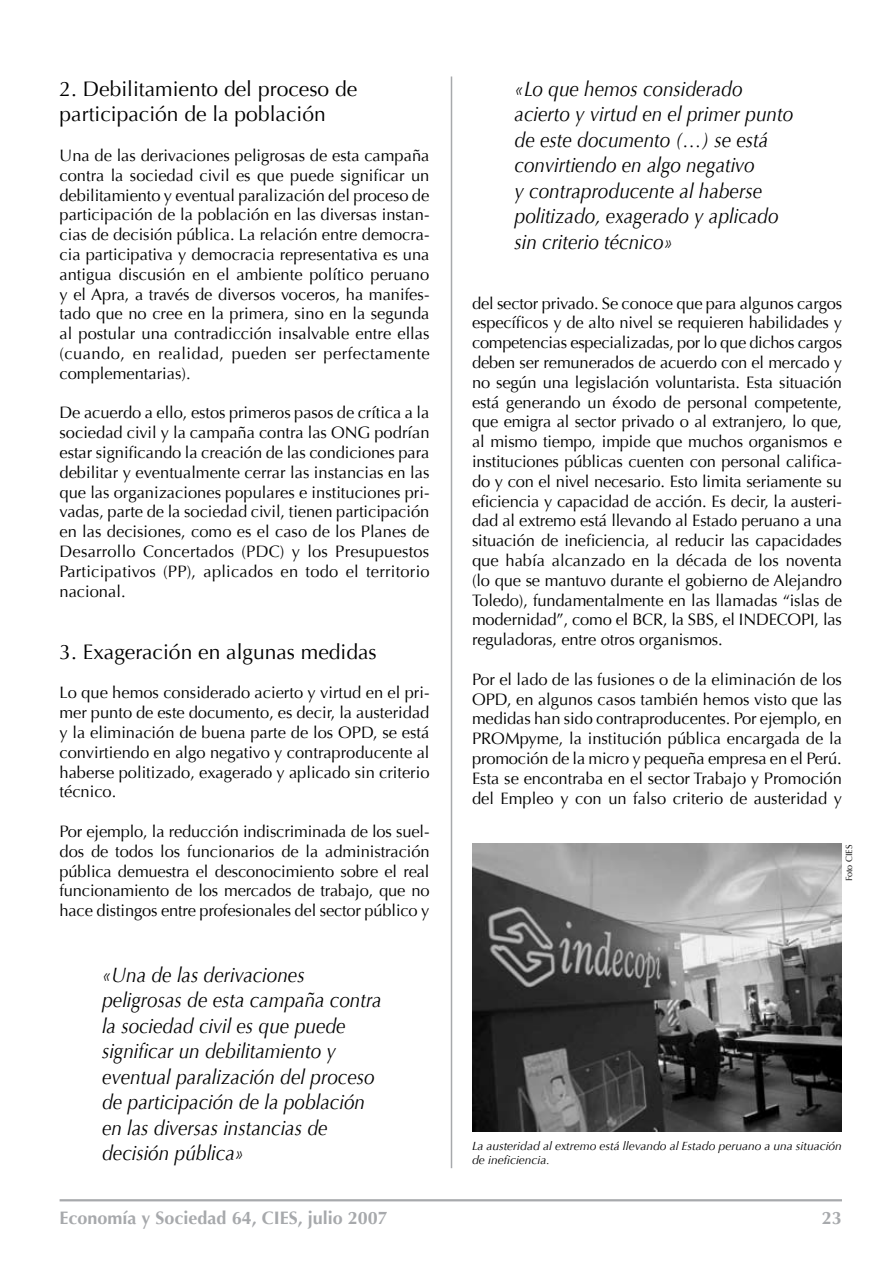
<style>
.page{position:relative;width:893px;height:1263px;background:#fff}
.page>*{position:absolute;margin:0;border:0;box-sizing:border-box;transform-origin:0 0}
.t1{font:italic 21px/25.5px "Optima";color:#000;scale:.9 1}
.t2{font:21px/25.5px "Optima";color:#000}
.t3{font:700 18px "Optima";color:#a7a9ac}
.t4{font:16.5px/19.8px "Optima";color:#000;text-align:justify}
.t5{font:italic 12px/14.4px "Optima";color:#000}
.t6{font:9px "Optima";color:#000}
</style>
<div class="page">
<hr style="left:60px;top:1199px;width:782px;height:2px;background:#a7a9ac">
<hr style="left:451px;top:76px;width:1px;height:1092px;background:#a7a9ac">
<img style="left:472px;top:843px;width:370px;height:288px">
<p class="t2" style="left:60px;top:76px;width:299px">2. Debilitamiento del proceso de participación de la población</p>
<p class="t4" style="left:60px;top:146px;width:372px">Una de las derivaciones peligrosas de esta campaña contra la sociedad civil es que puede significar un debilitamiento y eventual paralización del proceso de participación de la población en las diversas instan&shy;cias de decisión pública. La relación entre democra&shy;cia participativa y democracia representativa es una antigua discusión en el ambiente político peruano y el Apra, a través de diversos voceros, ha manifes&shy;tado que no cree en la primera, sino en la segunda al postular una contradicción insalvable entre ellas (cuando, en realidad, pueden ser perfectamente complementarias).</p>
<p class="t4" style="left:60px;top:403px;width:372px">De acuerdo a ello, estos primeros pasos de crítica a la sociedad civil y la campaña contra las ONG podrían estar significando la creación de las condiciones para debilitar y eventualmente cerrar las instancias en las que las organizaciones populares e instituciones pri&shy;vadas, parte de la sociedad civil, tienen participación en las decisiones, como es el caso de los Planes de Desarrollo Concertados (PDC) y los Presupuestos Participativos (PP), aplicados en todo el territorio nacional.</p>
<p class="t2" style="left:60px;top:639px;width:319px">3. Exageración en algunas medidas</p>
<p class="t4" style="left:60px;top:683px;width:371px">Lo que hemos considerado acierto y virtud en el pri&shy;mer punto de este documento, es decir, la austeridad y la eliminación de buena parte de los OPD, se está convirtiendo en algo negativo y contraproducente al haberse politizado, exagerado y aplicado sin criterio técnico.</p>
<p class="t4" style="left:60px;top:822px;width:372px">Por ejemplo, la reducción indiscriminada de los suel&shy;dos de todos los funcionarios de la administración pública demuestra el desconocimiento sobre el real funcionamiento de los mercados de trabajo, que no hace distingos entre profesionales del sector público y</p>
<p class="t1" style="left:102px;top:962px;width:312px">«Una de las derivaciones peligrosas de esta campaña contra la sociedad civil es que puede significar un debilitamiento y eventual paralización del proceso de participación de la población en las diversas instancias de decisión pública»</p>
<p class="t1" style="left:515px;top:76px;width:311px">«Lo que hemos considerado acierto y virtud en el primer punto de este documento (…) se está convirtiendo en algo negativo<br>y contraproducente al haberse politizado, exagerado y aplicado sin criterio técnico»</p>
<p class="t4" style="left:472px;top:293px;width:372px">del sector privado. Se conoce que para algunos cargos específicos y de alto nivel se requieren habilidades y competencias especializadas, por lo que dichos cargos deben ser remunerados de acuerdo con el mercado y no según una legislación voluntarista. Esta situación está generando un éxodo de personal competente, que emigra al sector privado o al extranjero, lo que, al mismo tiempo, impide que muchos organismos e instituciones públicas cuenten con personal califica&shy;do y con el nivel necesario. Esto limita seriamente su eficiencia y capacidad de acción. Es decir, la austeri&shy;dad al extremo está llevando al Estado peruano a una situación de ineficiencia, al reducir las capacidades que había alcanzado en la década de los noventa (lo que se mantuvo durante el gobierno de Alejandro Toledo), fundamentalmente en las llamadas “islas de modernidad”, como el BCR, la SBS, el INDECOPI, las reguladoras, entre otros organismos.</p>
<p class="t4" style="left:472px;top:669px;width:371px">Por el lado de las fusiones o de la eliminación de los OPD, en algunos casos también hemos visto que las medidas han sido contraproducentes. Por ejemplo, en PROMpyme, la institución pública encargada de la promoción de la micro y pequeña empresa en el Perú.<br>Esta se encontraba en el sector Trabajo y Promoción del Empleo y con un falso criterio de austeridad y</p>
<p class="t6" style="left:844px;top:881px;width:38px;rotate:-90deg">Foto CIES</p>
<p class="t5" style="left:472px;top:1138px;width:371px">La austeridad al extremo está llevando al Estado peruano a una situación de ineficiencia.</p>
<p class="t3" style="left:60px;top:1208px;width:330px">Economía y Sociedad 64, CIES, julio 2007</p>
<p class="t3" style="left:822px;top:1208px;width:22px">23</p>
</div>
